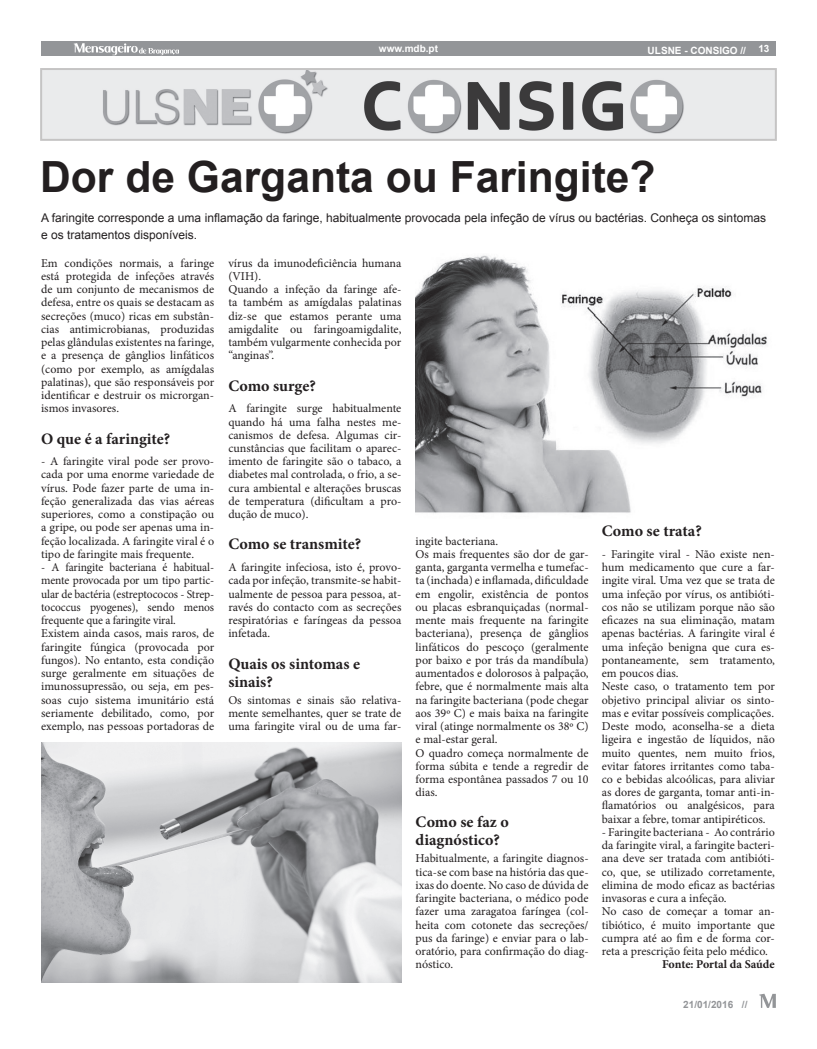
<style>
.page{position:relative;width:817px;height:1049px;background:#fff}
.page>*{position:absolute;margin:0;border:0;box-sizing:border-box;transform-origin:0 0}
.Título{font:700 43px "Arial";color:#231f20}
.t1{font:700 16px/18px "Minion Pro";color:#231f20}
.t2{font:12px/13.2px "Minion Pro";color:#231f20;text-align:justify}
.t3{font:12px/13.2px "Minion Pro";color:#231f20;text-align:justify;scale:.96 1}
.Título-2{font:12px/17px "Arial";color:#231f20}
.t4{font:700 12px "Minion Pro";letter-spacing:-.005em;color:#231f20}
.t5{font:700 10px "Arial";color:#fff}
.t6{font:700 10px "Arial";color:#939598}
</style>
<div class="page">
<div style="left:41px;top:41px;width:734px;height:14px;background:#939598"></div>
<svg style="left:759px;top:994px;width:16px;height:14px"></svg>
<svg style="left:74px;top:43px;width:105px;height:12px"></svg>
<img style="left:43px;top:71px;width:730px;height:67px">
<div style="left:40px;top:68px;width:736px;height:73px;border:2px solid #c5c4c4"></div>
<img style="left:41px;top:742px;width:360px;height:240px">
<img style="left:415px;top:255px;width:352px;height:258px">
<p class="t5" style="left:379px;top:43px;width:61px">www.mdb.pt</p>
<p class="t5" style="left:647px;top:45px;width:100px">ULSNE - CONSIGO //</p>
<p class="t5" style="left:758px;top:43px;width:13px">13</p>
<p class="Título" style="left:40px;top:153px;width:617px">Dor de Garganta ou Faringite?</p>
<p class="Título-2" style="left:41px;top:210px;width:726px">A faringite corresponde a uma inflamação da faringe, habitualmente provocada pela infeção de vírus ou bactérias. Conheça os sintomas e os tratamentos disponíveis.</p>
<p class="t2" style="left:41px;top:256px;width:174px">Em condições normais, a faringe está protegida de infeções através de um conjunto de mecanismos de defesa, entre os quais se destacam as secreções (muco) ricas em substân&shy;cias antimicrobianas, produzidas pelas glândulas existentes na faringe, e a presença de gânglios linfáticos (como por exemplo, as amígdalas palatinas), que são responsáveis por identificar e destruir os microrgan&shy;ismos invasores.</p>
<p class="t1" style="left:41px;top:429px;width:131px">O que é a faringite?</p>
<p class="t2" style="left:41px;top:455px;width:174px">- A faringite viral pode ser provo&shy;cada por uma enorme variedade de vírus. Pode fazer parte de uma in&shy;feção generalizada das vias aéreas superiores, como a constipação ou a gripe, ou pode ser apenas uma in&shy;feção localizada. A faringite viral é o tipo de faringite mais frequente.</p>
<p class="t3" style="left:41px;top:561px;width:182px">- A faringite bacteriana é habitual&shy;mente provocada por um tipo partic&shy;ular de bactéria (estreptococos - Strep&shy;tococcus pyogenes), sendo menos frequente que a faringite viral.</p>
<p class="t2" style="left:41px;top:627px;width:174px">Existem ainda casos, mais raros, de faringite fúngica (provocada por fungos). No entanto, esta condição surge geralmente em situações de imunossupressão, ou seja, em pes&shy;soas cujo sistema imunitário está seriamente debilitado, como, por exemplo, nas pessoas portadoras de</p>
<p class="t2" style="left:228px;top:256px;width:174px">vírus da imunodeficiência humana (VIH).</p>
<p class="t2" style="left:228px;top:283px;width:174px">Quando a infeção da faringe afe&shy;ta também as amígdalas palatinas diz-se que estamos perante uma amigdalite ou faringoamigdalite, também vulgarmente conhecida por “anginas”.</p>
<p class="t1" style="left:228px;top:376px;width:89px">Como surge?</p>
<p class="t2" style="left:228px;top:402px;width:174px">A faringite surge habitualmente quando há uma falha nestes me&shy;canismos de defesa. Algumas cir&shy;cunstâncias que facilitam o aparec&shy;imento de faringite são o tabaco, a diabetes mal controlada, o frio, a se&shy;cura ambiental e alterações bruscas de temperatura (dificultam a pro&shy;dução de muco).</p>
<p class="t1" style="left:228px;top:535px;width:134px">Como se transmite?</p>
<p class="t2" style="left:228px;top:561px;width:174px">A faringite infeciosa, isto é, provo&shy;cada por infeção, transmite-se habit&shy;ualmente de pessoa para pessoa, at&shy;ravés do contacto com as secreções respiratórias e faríngeas da pessoa infetada.</p>
<p class="t1" style="left:228px;top:654px;width:133px">Quais os sintomas e sinais?</p>
<p class="t2" style="left:228px;top:693px;width:174px">Os sintomas e sinais são relativa&shy;mente semelhantes, quer se trate de uma faringite viral ou de uma far-</p>
<p class="t2" style="left:415px;top:534px;width:84px">ingite bacteriana.</p>
<p class="t2" style="left:415px;top:547px;width:174px">Os mais frequentes são dor de gar&shy;ganta, garganta vermelha e tumefac&shy;ta (inchada) e inflamada, dificuldade em engolir, existência de pontos ou placas esbranquiçadas (normal&shy;mente mais frequente na faringite bacteriana), presença de gânglios linfáticos do pescoço (geralmente por baixo e por trás da mandíbula) aumentados e dolorosos à palpação, febre, que é normalmente mais alta na faringite bacteriana (pode chegar aos 39º C) e mais baixa na faringite viral (atinge normalmente os 38º C) e mal-estar geral.</p>
<p class="t2" style="left:415px;top:746px;width:174px">O quadro começa normalmente de forma súbita e tende a regredir de forma espontânea passados 7 ou 10 dias.</p>
<p class="t1" style="left:415px;top:813px;width:95px">Como se faz o diagnóstico?</p>
<p class="t2" style="left:415px;top:852px;width:174px">Habitualmente, a faringite diagnos&shy;tica-se com base na história das que&shy;ixas do doente. No caso de dúvida de faringite bacteriana, o médico pode fazer uma zaragatoa faríngea (col&shy;heita com cotonete das secreções/ pus da faringe) e enviar para o lab&shy;oratório, para confirmação do diag&shy;nóstico.</p>
<p class="t1" style="left:601px;top:521px;width:101px">Como se trata?</p>
<p class="t2" style="left:601px;top:547px;width:174px">- Faringite viral - Não existe nen&shy;hum medicamento que cure a far&shy;ingite viral. Uma vez que se trata de uma infeção por vírus, os antibióti&shy;cos não se utilizam porque não são eficazes na sua eliminação, matam apenas bactérias. A faringite viral é uma infeção benigna que cura es&shy;pontaneamente, sem tratamento, em poucos dias.</p>
<p class="t2" style="left:601px;top:680px;width:174px">Neste caso, o tratamento tem por objetivo principal aliviar os sinto&shy;mas e evitar possíveis complicações.</p>
<p class="t2" style="left:601px;top:720px;width:174px">Deste modo, aconselha-se a dieta ligeira e ingestão de líquidos, não muito quentes, nem muito frios, evitar fatores irritantes como taba&shy;co e bebidas alcoólicas, para aliviar as dores de garganta, tomar anti-in&shy;flamatórios ou analgésicos, para baixar a febre, tomar antipiréticos.</p>
<p class="t2" style="left:601px;top:825px;width:174px">- Faringite bacteriana - Ao contrário da faringite viral, a faringite bacteri&shy;ana deve ser tratada com antibióti&shy;co, que, se utilizado corretamente, elimina de modo eficaz as bactérias invasoras e cura a infeção.</p>
<p class="t2" style="left:601px;top:905px;width:174px">No caso de começar a tomar an&shy;tibiótico, é muito importante que cumpra até ao fim e de forma cor&shy;reta a prescrição feita pelo médico.</p>
<p class="t4" style="left:662px;top:956px;width:114px">Fonte: Portal da Saúde</p>
<p class="t6" style="left:683px;top:998px;width:66px">21/01/2016 //</p>
</div>
